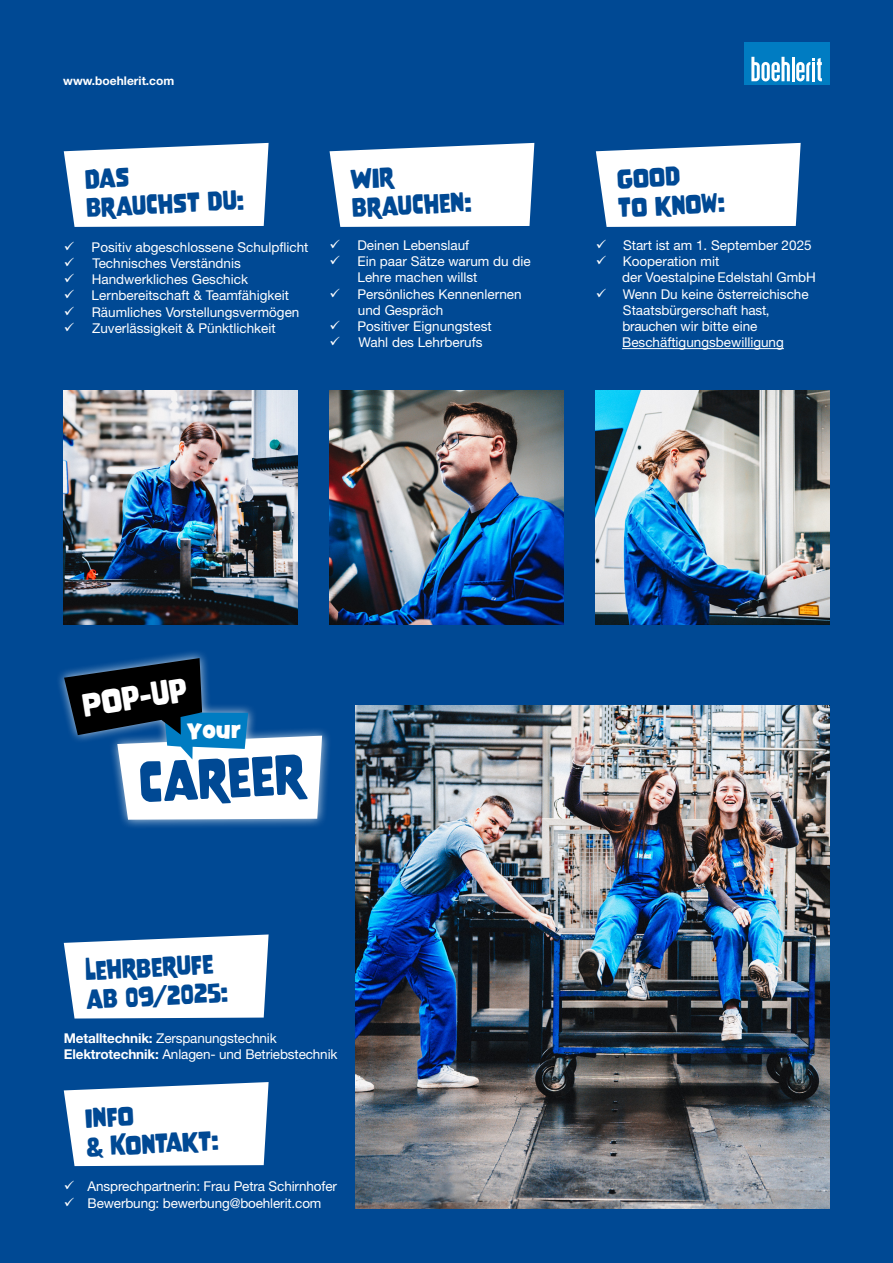
<style>
.page{position:relative;width:893px;height:1263px;background:#004994}
.page>*{position:absolute;margin:0;border:0;box-sizing:border-box;transform-origin:0 0}
.t1{font:50.25px "Nove";color:#004994}
.t2{font:30.15px "Nove";color:#fff}
.t3{font:24px/28.8px "Nove";color:#004994}
.t4{font:22.65px "Peachy Keen JF";color:#fff}
.t5{font:13.5px/16.2px "Helvetica Neue LT Pro";color:#fff}
.t6{font:700 12px "Helvetica Neue LT Pro";color:#fff}
.s1{font-weight:700}
</style>
<div class="page">
<div style="left:744px;top:43px;width:85px;height:42px;background:#007cc2"></div>
<hr style="left:791px;top:57px;width:3px;height:24px;background:#fff">
<svg style="left:796px;top:58px;width:26px;height:23px"></svg>
<svg style="left:751px;top:57px;width:39px;height:24px"></svg>
<img style="left:64px;top:391px;width:234px;height:233px">
<img style="left:330px;top:391px;width:233px;height:233px">
<img style="left:595px;top:391px;width:234px;height:233px">
<img style="left:355px;top:706px;width:474px;height:503px">
<div style="left:55px;top:649px;width:276px;height:180px;background:#fff;opacity:.75"></div>
<svg style="left:64px;top:658px;width:258px;height:162px"></svg>
<svg style="left:64px;top:143px;width:205px;height:84px;background:#e7eef5"></svg>
<svg style="left:330px;top:143px;width:204px;height:84px;background:#e8eef5"></svg>
<hr style="left:622px;top:348px;width:162px;height:1px;background:#fff">
<svg style="left:596px;top:143px;width:205px;height:84px;background:#e7eef5"></svg>
<svg style="left:64px;top:1082px;width:205px;height:84px;background:#e7eef5"></svg>
<svg style="left:64px;top:934px;width:205px;height:84px;background:#e7eef5"></svg>
<p class="t6" style="left:63px;top:73px;width:113px">www.boehlerit.com</p>
<h3 class="t3" style="left:84px;top:165px;width:159px;rotate:-3deg">Das brauchst du:</h3>
<p class="t5" style="left:64px;top:238px;width:246px">✓ Positiv abgeschlossene Schulpflicht</p>
<p class="t5" style="left:64px;top:255px;width:178px">✓ Technisches Verständnis</p>
<p class="t5" style="left:64px;top:271px;width:186px">✓ Handwerkliches Geschick</p>
<p class="t5" style="left:64px;top:287px;width:227px">✓ Lernbereitschaft &amp; Teamfähigkeit</p>
<p class="t5" style="left:64px;top:303px;width:237px">✓ Räumliches Vorstellungsvermögen</p>
<p class="t5" style="left:64px;top:319px;width:213px">✓ Zuverlässigkeit &amp; Pünktlichkeit</p>
<h3 class="t3" style="left:350px;top:165px;width:121px;rotate:-3deg">Wir brauchen:</h3>
<p class="t5" style="left:330px;top:237px;width:141px">✓ Deinen Lebenslauf</p>
<p class="t5" style="left:358px;top:253px;width:175px;text-indent:-28px">✓ Ein paar Sätze warum du die<br>Lehre machen willst</p>
<p class="t5" style="left:358px;top:285px;width:165px;text-indent:-28px">✓ Persönliches Kennenlernen und Gespräch</p>
<p class="t5" style="left:330px;top:318px;width:164px">✓ Positiver Eignungstest</p>
<p class="t5" style="left:330px;top:334px;width:154px">✓ Wahl des Lehrberufs</p>
<h3 class="t3" style="left:616px;top:165px;width:108px;rotate:-3deg">Good<br>to know:</h3>
<p class="t5" style="left:596px;top:237px;width:217px">✓ Start ist am 1. September 2025</p>
<p class="t5" style="left:622px;top:253px;width:195px;text-indent:-26px">✓ Kooperation mit<br>der Voestalpine Edelstahl GmbH</p>
<p class="t5" style="left:622px;top:285px;width:188px;text-indent:-26px">✓ Wenn Du keine österreichische<br>Staatsbürgerschaft hast, brauchen wir bitte eine<br>Beschäftigungsbewilligung</p>
<h2 class="t2" style="left:80px;top:688px;width:107px;rotate:-9deg">Pop-up</h2>
<h3 class="t4" style="left:187px;top:711px;width:56px;rotate:1deg"><sub>Y</sub>our</h3>
<h1 class="t1" style="left:137px;top:753px;width:167px;rotate:-3deg">career</h1>
<h3 class="t3" style="left:84px;top:957px;width:143px;rotate:-3deg">Lehrberufe ab 09/2025:</h3>
<p class="t5" style="left:64px;top:1030px;width:275px"><span class="s1">Metalltechnik:</span> Zerspanungstechnik<br><span class="s1">Elektrotechnik:</span> Anlagen- und Betriebstechnik</p>
<h3 class="t3" style="left:84px;top:1104px;width:134px;rotate:-3deg">Info<br>&amp; Kontakt:</h3>
<p class="t5" style="left:64px;top:1178px;width:275px">✓ Ansprechpartnerin: Frau Petra Schirnhofer</p>
<p class="t5" style="left:64px;top:1194px;width:259px">✓ Bewerbung: bewerbung@boehlerit.com</p>
</div>
